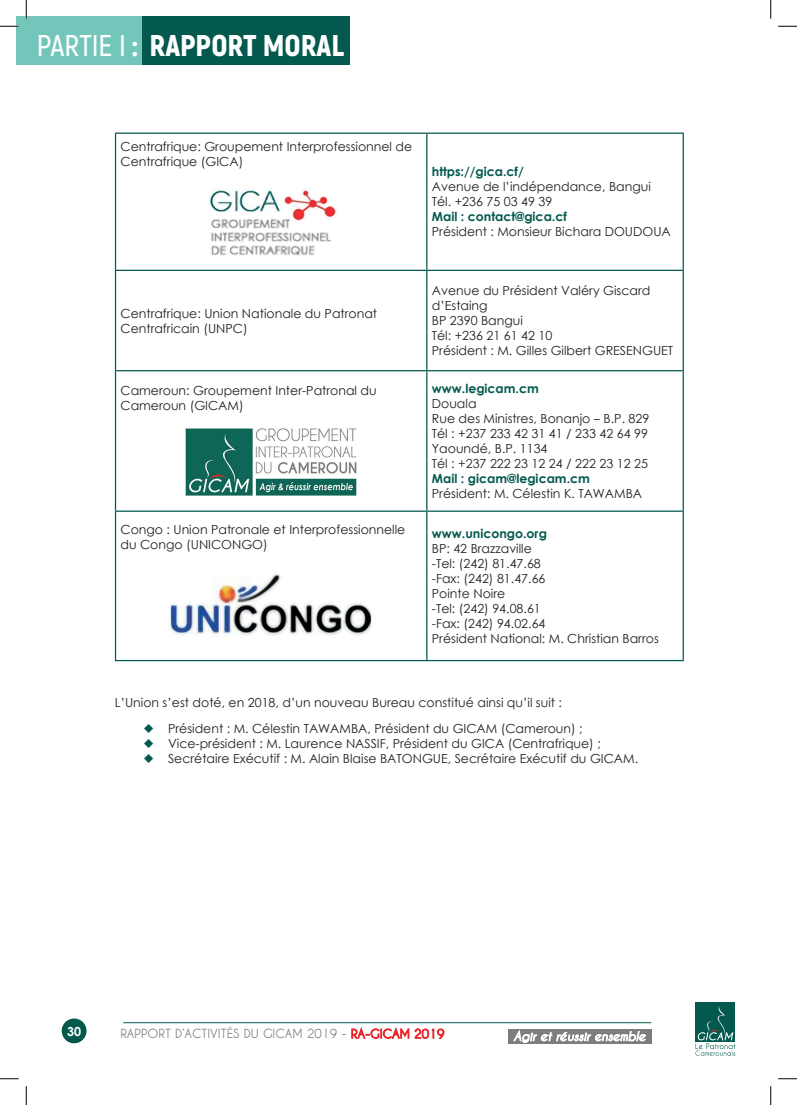
<style>
.page{position:relative;width:797px;height:1105px;background:#fff}
.page>*{position:absolute;margin:0;border:0;box-sizing:border-box;transform-origin:0 0}
.t1{font:900 30px "Akrobat";color:#fff}
.Table_10pt{font:12.5px/15px "Century Gothic";color:#231f20}
.Text_paragraph_10pt{font:12.5px "Century Gothic";color:#231f20}
.Table_10pt_bold-gree{font:700 12.5px "Century Gothic";color:#03594e}
.t2{font:700 12.5px "Caviar Dreams";color:#7d7e7c}
.t3{font:700 12.5px "Century Gothic";color:#fff}
.s1{font-weight:600}
.s2{color:#03594e}
.s3{color:#ec2327}
</style>
<div class="page">
<div style="left:62px;top:1018px;width:24px;height:25px;background:#03594e;border-radius:50%"></div>
<div style="left:695px;top:1003px;width:40px;height:39px;background:#03594e"></div>
<svg style="left:695px;top:1006px;width:40px;height:50px"></svg>
<svg style="left:351px;top:1027px;width:58px;height:12px"></svg>
<svg style="left:415px;top:1028px;width:29px;height:11px"></svg>
<div style="left:508px;top:1029px;width:143px;height:14px;background:#7d7e7c"></div>
<svg style="left:513px;top:1030px;width:133px;height:13px"></svg>
<hr style="left:123px;top:1022px;width:528px;height:1px;background:#03594e">
<div style="left:16px;top:16px;width:126px;height:49px;background:#73c7ba"></div>
<div style="left:142px;top:16px;width:208px;height:49px;background:#03594e"></div>
<hr style="left:115px;top:134px;width:1px;height:136px;background:#03594e">
<hr style="left:115px;top:271px;width:1px;height:99px;background:#03594e">
<hr style="left:115px;top:371px;width:1px;height:140px;background:#03594e">
<hr style="left:115px;top:512px;width:1px;height:148px;background:#03594e">
<hr style="left:426px;top:134px;width:1px;height:136px;background:#03594e">
<hr style="left:682px;top:134px;width:2px;height:136px;background:#03594e">
<hr style="left:426px;top:271px;width:1px;height:99px;background:#03594e">
<hr style="left:682px;top:271px;width:2px;height:99px;background:#03594e">
<hr style="left:426px;top:371px;width:1px;height:140px;background:#03594e">
<hr style="left:682px;top:371px;width:2px;height:140px;background:#03594e">
<hr style="left:426px;top:512px;width:1px;height:148px;background:#03594e">
<hr style="left:682px;top:512px;width:2px;height:148px;background:#03594e">
<hr style="left:115px;top:133px;width:312px;height:1px;background:#03594e">
<hr style="left:427px;top:133px;width:257px;height:1px;background:#03594e">
<hr style="left:115px;top:270px;width:312px;height:1px;background:#03594e">
<hr style="left:427px;top:270px;width:257px;height:1px;background:#03594e">
<hr style="left:115px;top:370px;width:312px;height:1px;background:#03594e">
<hr style="left:427px;top:370px;width:257px;height:1px;background:#03594e">
<hr style="left:115px;top:511px;width:312px;height:1px;background:#03594e">
<hr style="left:427px;top:511px;width:257px;height:1px;background:#03594e">
<hr style="left:115px;top:660px;width:312px;height:1px;background:#03594e">
<hr style="left:427px;top:660px;width:257px;height:1px;background:#03594e">
<img style="left:210px;top:190px;width:126px;height:66px">
<img style="left:185px;top:428px;width:172px;height:68px">
<img style="left:170px;top:574px;width:202px;height:62px">
<svg style="left:0;top:25px;width:19px;height:2px"></svg>
<svg style="left:778px;top:25px;width:19px;height:2px"></svg>
<svg style="left:0;top:1078px;width:19px;height:1px"></svg>
<svg style="left:778px;top:1078px;width:19px;height:1px"></svg>
<svg style="left:25px;top:0;width:2px;height:19px"></svg>
<svg style="left:25px;top:1086px;width:2px;height:19px"></svg>
<svg style="left:770px;top:0;width:1px;height:19px"></svg>
<svg style="left:770px;top:1086px;width:1px;height:19px"></svg>
<h1 class="t1" style="left:37px;top:26px;width:308px"><span class="s1">PARTIE I</span> : RAPPORT MORAL</h1>
<p class="Table_10pt" style="left:120px;top:139px;width:293px">Centrafrique: Groupement Interprofessionnel de<br>Centrafrique (GICA)</p>
<p class="Table_10pt" style="left:120px;top:305px;width:258px">Centrafrique: Union Nationale du Patronat<br>Centrafricain (UNPC)</p>
<p class="Table_10pt_bold-gree" style="left:432px;top:162px;width:93px">https://gica.cf/</p>
<p class="Table_10pt" style="left:432px;top:179px;width:220px">Avenue de l’indépendance, Bangui</p>
<p class="Table_10pt" style="left:432px;top:194px;width:122px">Tél. +236 75 03 49 39</p>
<p class="Table_10pt_bold-gree" style="left:432px;top:207px;width:136px">Mail : contact@gica.cf</p>
<p class="Table_10pt" style="left:432px;top:224px;width:240px">Président : Monsieur Bichara DOUDOUA</p>
<p class="Table_10pt" style="left:432px;top:283px;width:220px">Avenue du Président Valéry Giscard d’Estaing</p>
<p class="Table_10pt" style="left:432px;top:313px;width:93px">BP 2390 Bangui</p>
<p class="Table_10pt" style="left:432px;top:328px;width:122px">Tél: +236 21 61 42 10</p>
<p class="Table_10pt" style="left:432px;top:343px;width:243px">Président : M. Gilles Gilbert GRESENGUET</p>
<p class="Table_10pt" style="left:120px;top:382px;width:258px">Cameroun: Groupement Inter-Patronal du<br>Cameroun (GICAM)</p>
<p class="Table_10pt_bold-gree" style="left:432px;top:379px;width:109px">www.legicam.cm</p>
<p class="Table_10pt" style="left:432px;top:396px;width:46px">Douala</p>
<p class="Table_10pt" style="left:432px;top:411px;width:219px">Rue des Ministres, Bonanjo – B.P. 829</p>
<p class="Table_10pt" style="left:432px;top:426px;width:217px">Tél : +237 233 42 31 41 / 233 42 64 99</p>
<p class="Table_10pt" style="left:432px;top:441px;width:117px">Yaoundé, B.P. 1134</p>
<p class="Table_10pt" style="left:432px;top:456px;width:217px">Tél : +237 222 23 12 24 / 222 23 12 25</p>
<p class="Table_10pt_bold-gree" style="left:432px;top:469px;width:159px">Mail : gicam@legicam.cm</p>
<p class="Table_10pt" style="left:432px;top:486px;width:212px">Président: M. Célestin K. TAWAMBA</p>
<p class="Table_10pt" style="left:120px;top:522px;width:286px">Congo : Union Patronale et Interprofessionnelle du Congo (UNICONGO)</p>
<p class="Table_10pt_bold-gree" style="left:432px;top:524px;width:116px">www.unicongo.org</p>
<p class="Table_10pt" style="left:432px;top:541px;width:101px">BP: 42 Brazzaville</p>
<p class="Table_10pt" style="left:432px;top:556px;width:110px">-Tel: (242) 81.47.68</p>
<p class="Table_10pt" style="left:432px;top:571px;width:115px">-Fax: (242) 81.47.66</p>
<p class="Table_10pt" style="left:432px;top:586px;width:75px">Pointe Noire</p>
<p class="Table_10pt" style="left:432px;top:601px;width:110px">-Tel: (242) 94.08.61</p>
<p class="Table_10pt" style="left:432px;top:616px;width:115px">-Fax: (242) 94.02.64</p>
<p class="Table_10pt" style="left:432px;top:631px;width:228px">Président National: M. Christian Barros</p>
<p class="Text_paragraph_10pt" style="left:115px;top:694px;width:448px">L’Union s’est doté, en 2018, d’un nouveau Bureau constitué ainsi qu’il suit :</p>
<p class="Text_paragraph_10pt" style="left:143px;top:720px;width:441px"><span class="s2">○</span> Président : M. Célestin TAWAMBA, Président du GICAM (Cameroun) ;</p>
<p class="Text_paragraph_10pt" style="left:143px;top:735px;width:459px"><span class="s2">○</span> Vice-président : M. Laurence NASSIF, Président du GICA (Centrafrique) ;</p>
<p class="Text_paragraph_10pt" style="left:143px;top:750px;width:496px"><span class="s2">○</span> Secrétaire Exécutif : M. Alain Blaise BATONGUE, Secrétaire Exécutif du GICAM.</p>
<p class="t3" style="left:67px;top:1021px;width:16px">30</p>
<p class="t2" style="left:120px;top:1027px;width:325px">RAPPORT D’ACTIVITÉS DU GICAM 2019 - <span class="s3">RA-GICAM 2019</span></p>
</div>
